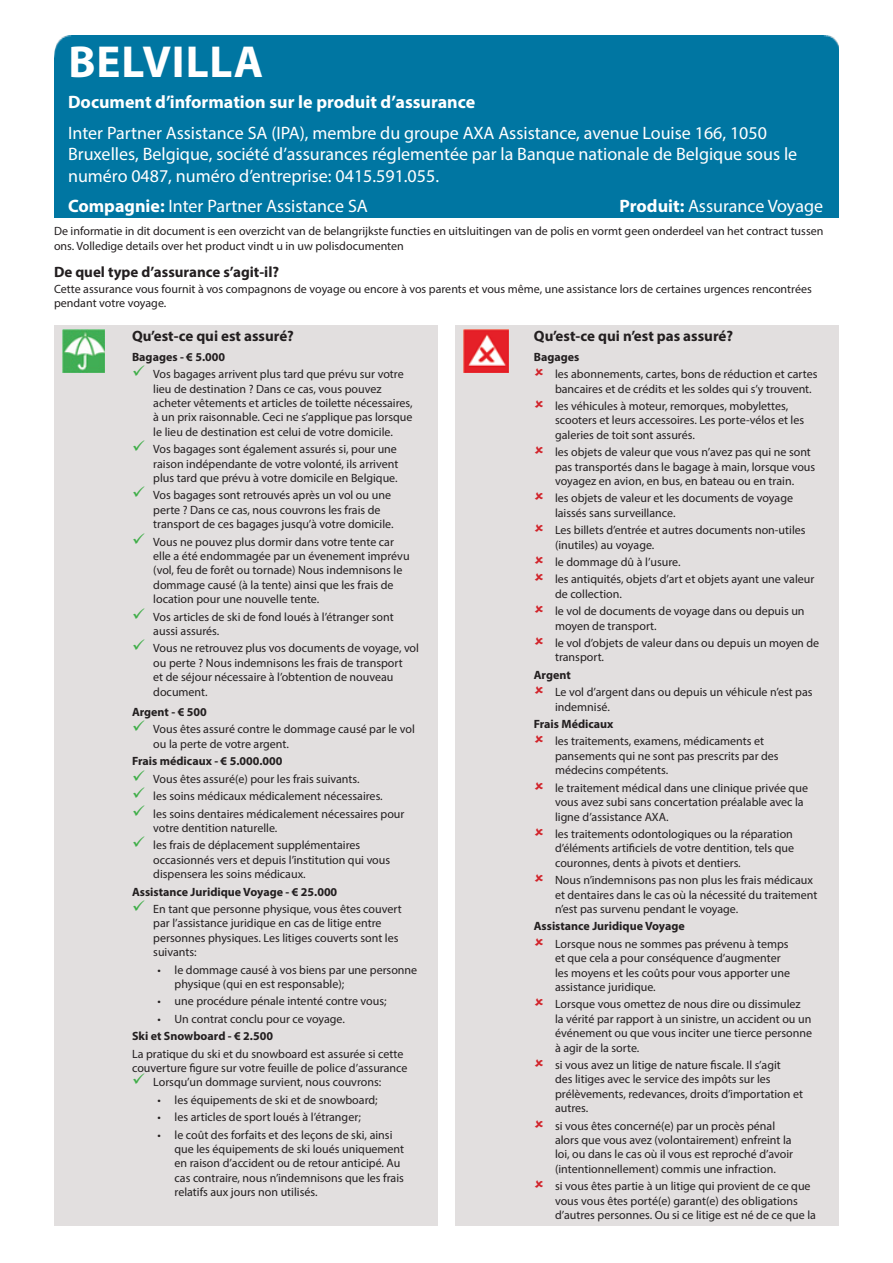
<style>
.page{position:relative;width:893px;height:1263px;background:#fff}
.page>*{position:absolute;margin:0;border:0;box-sizing:border-box;transform-origin:0 0}
.t1{font:700 45px "Myriad Pro";letter-spacing:.02em;color:#fff}
.Sub-headers{font:18px/21.6px "Myriad Pro";color:#fff}
.Sub-headers-2{font:700 18px "Myriad Pro";color:#fff}
.Headers{font:700 15px "Myriad Pro";color:#231f20}
.Main_text{font:12px/14.4px "Myriad Pro";color:#231f20}
.Main_text-2{font:700 12px "Myriad Pro";color:#231f20}
.Green_Tick_Bullets{font:12px/14.4px "Myriad Pro";color:#231f20}
.s1{font-weight:700}
</style>
<div class="page">
<div style="left:455px;top:325px;width:384px;height:901px;background:#e2dfdf"></div>
<div style="left:54px;top:325px;width:384px;height:901px;background:#e2dfdf"></div>
<div style="left:54px;top:35px;width:785px;height:183px;background:#0076a2"></div>
<img style="left:464px;top:329px;width:44px;height:43px">
<img style="left:62px;top:329px;width:43px;height:43px">
<p class="t1" style="left:68px;top:33px;width:196px">BELVILLA</p>
<p class="Sub-headers-2" style="left:68px;top:90px;width:409px">Document d’information sur le produit d’assurance</p>
<p class="Sub-headers" style="left:68px;top:121px;width:731px">Inter Partner Assistance SA (IPA), membre du groupe AXA Assistance, avenue Louise 166, 1050<br>Bruxelles, Belgique, société d’assurances réglementée par la Banque nationale de Belgique sous le numéro 0487, numéro d’entreprise: 0415.591.055.</p>
<p class="Sub-headers" style="left:68px;top:195px;width:301px"><span class="s1">Compagnie:</span> Inter Partner Assistance SA</p>
<p class="Sub-headers" style="left:619px;top:195px;width:205px"><span class="s1">Produit:</span> Assurance Voyage</p>
<p class="Main_text" style="left:54px;top:224px;width:771px">De informatie in dit document is een overzicht van de belangrijkste functies en uitsluitingen van de polis en vormt geen onderdeel van het contract tussen ons. Volledige details over het product vindt u in uw polisdocumenten</p>
<p class="Headers" style="left:54px;top:262px;width:227px">De quel type d’assurance s’agit-il?</p>
<p class="Main_text" style="left:54px;top:281px;width:759px">Cette assurance vous fournit à vos compagnons de voyage ou encore à vos parents et vous même, une assistance lors de certaines urgences rencontrées pendant votre voyage.</p>
<p class="Headers" style="left:132px;top:326px;width:163px">Qu’est-ce qui est assuré?</p>
<p class="Main_text-2" style="left:132px;top:349px;width:95px">Bagages - € 5.000</p>
<p class="Main_text" style="left:153px;top:367px;width:261px">Vos bagages arrivent plus tard que prévu sur votre lieu de destination ? Dans ce cas, vous pouvez acheter vêtements et articles de toilette nécessaires, à un prix raisonnable. Ceci ne s’applique pas lorsque le lieu de destination est celui de votre domicile.</p>
<p class="Main_text" style="left:153px;top:442px;width:247px;text-align:justify">Vos bagages sont également assurés si, pour une raison indépendante de votre volonté, ils arrivent plus tard que prévu à votre domicile en Belgique.</p>
<p class="Main_text" style="left:153px;top:488px;width:242px">Vos bagages sont retrouvés après un vol ou une perte ? Dans ce cas, nous couvrons les frais de transport de ces bagages jusqu’à votre domicile.</p>
<p class="Main_text" style="left:153px;top:534px;width:258px">Vous ne pouvez plus dormir dans votre tente car elle a été endommagée par un évenement imprévu (vol, feu de forêt ou tornade) Nous indemnisons le dommage causé (à la tente) ainsi que les frais de location pour une nouvelle tente.</p>
<p class="Main_text" style="left:153px;top:609px;width:242px">Vos articles de ski de fond loués à l’étranger sont aussi assurés.</p>
<p class="Main_text" style="left:153px;top:641px;width:267px">Vous ne retrouvez plus vos documents de voyage, vol ou perte ? Nous indemnisons les frais de transport<br>et de séjour nécessaire à l’obtention de nouveau document.</p>
<p class="Main_text-2" style="left:132px;top:704px;width:76px">Argent - € 500</p>
<p class="Main_text" style="left:153px;top:722px;width:263px">Vous êtes assuré contre le dommage causé par le vol ou la perte de votre argent.</p>
<p class="Main_text-2" style="left:132px;top:753px;width:152px">Frais médicaux - € 5.000.000</p>
<p class="Main_text" style="left:153px;top:771px;width:208px">Vous êtes assuré(e) pour les frais suivants.</p>
<p class="Main_text" style="left:153px;top:789px;width:231px">les soins médicaux médicalement nécessaires.</p>
<p class="Main_text" style="left:153px;top:806px;width:253px">les soins dentaires médicalement nécessaires pour votre dentition naturelle.</p>
<p class="Main_text" style="left:153px;top:838px;width:238px">les frais de déplacement supplémentaires occasionnés vers et depuis l’institution qui vous dispensera les soins médicaux.</p>
<p class="Main_text-2" style="left:132px;top:884px;width:207px">Assistance Juridique Voyage - € 25.000</p>
<p class="Main_text" style="left:153px;top:901px;width:250px">En tant que personne physique, vous êtes couvert par l’assistance juridique en cas de litige entre personnes physiques. Les litiges couverts sont les suivants:</p>
<p class="Main_text" style="left:175px;top:962px;width:244px;text-indent:-17px">• le dommage causé à vos biens par une personne physique (qui en est responsable);</p>
<p class="Main_text" style="left:158px;top:994px;width:231px">• une procédure pénale intenté contre vous;</p>
<p class="Main_text" style="left:158px;top:1011px;width:189px">• Un contrat conclu pour ce voyage.</p>
<p class="Main_text-2" style="left:132px;top:1028px;width:143px">Ski et Snowboard - € 2.500</p>
<p class="Green_Tick_Bullets" style="left:132px;top:1046px;width:277px">La pratique du ski et du snowboard est assurée si cette couverture figure sur votre feuille de police d’assurance</p>
<p class="Main_text" style="left:153px;top:1075px;width:230px">Lorsqu’un dommage survient, nous couvrons:</p>
<p class="Main_text" style="left:158px;top:1092px;width:222px">• les équipements de ski et de snowboard;</p>
<p class="Main_text" style="left:158px;top:1110px;width:205px">• les articles de sport loués à l’étranger;</p>
<p class="Main_text" style="left:175px;top:1127px;width:231px;text-indent:-17px">• le coût des forfaits et des leçons de ski, ainsi que les équipements de ski loués uniquement en raison d’accident ou de retour anticipé. Au cas contraire, nous n’indemnisons que les frais relatifs aux jours non utilisés.</p>
<p class="Headers" style="left:534px;top:326px;width:201px">Qu’est-ce qui n’est pas assuré?</p>
<p class="Main_text-2" style="left:534px;top:349px;width:47px">Bagages</p>
<p class="Main_text" style="left:555px;top:367px;width:264px">les abonnements, cartes, bons de réduction et cartes bancaires et de crédits et les soldes qui s’y trouvent.</p>
<p class="Main_text" style="left:555px;top:399px;width:251px">les véhicules à moteur, remorques, mobylettes, scooters et leurs accessoires. Les porte-vélos et les galeries de toit sont assurés.</p>
<p class="Main_text" style="left:555px;top:445px;width:262px">les objets de valeur que vous n’avez pas qui ne sont pas transportés dans le bagage à main, lorsque vous voyagez en avion, en bus, en bateau ou en train.</p>
<p class="Main_text" style="left:555px;top:491px;width:240px">les objets de valeur et les documents de voyage laissés sans surveillance.</p>
<p class="Main_text" style="left:555px;top:523px;width:252px">Les billets d’entrée et autres documents non-utiles (inutiles) au voyage.</p>
<p class="Main_text" style="left:555px;top:555px;width:127px">le dommage dû à l’usure.</p>
<p class="Main_text" style="left:555px;top:572px;width:261px">les antiquités, objets d’art et objets ayant une valeur de collection.</p>
<p class="Main_text" style="left:555px;top:604px;width:251px">le vol de documents de voyage dans ou depuis un moyen de transport.</p>
<p class="Main_text" style="left:555px;top:636px;width:266px">le vol d’objets de valeur dans ou depuis un moyen de transport.</p>
<p class="Main_text-2" style="left:534px;top:667px;width:38px">Argent</p>
<p class="Main_text" style="left:555px;top:685px;width:259px">Le vol d’argent dans ou depuis un véhicule n’est pas indemnisé.</p>
<p class="Main_text-2" style="left:534px;top:716px;width:81px">Frais Médicaux</p>
<p class="Main_text" style="left:555px;top:734px;width:225px">les traitements, examens, médicaments et pansements qui ne sont pas prescrits par des médecins compétents.</p>
<p class="Main_text" style="left:555px;top:780px;width:254px">le traitement médical dans une clinique privée que vous avez subi sans concertation préalable avec la ligne d’assistance AXA.</p>
<p class="Main_text" style="left:555px;top:826px;width:241px;text-align:justify">les traitements odontologiques ou la réparation d’éléments artificiels de votre dentition, tels que couronnes, dents à pivots et dentiers.</p>
<p class="Main_text" style="left:555px;top:873px;width:264px">Nous n’indemnisons pas non plus les frais médicaux et dentaires dans le cas où la nécessité du traitement n’est pas survenu pendant le voyage.</p>
<p class="Main_text-2" style="left:534px;top:918px;width:153px">Assistance Juridique Voyage</p>
<p class="Main_text" style="left:555px;top:936px;width:237px">Lorsque nous ne sommes pas prévenu à temps et que cela a pour conséquence d’augmenter les moyens et les coûts pour vous apporter une assistance juridique.</p>
<p class="Main_text" style="left:555px;top:997px;width:259px">Lorsque vous omettez de nous dire ou dissimulez la vérité par rapport à un sinistre, un accident ou un événement ou que vous inciter une tierce personne à agir de la sorte.</p>
<p class="Main_text" style="left:555px;top:1057px;width:249px">si vous avez un litige de nature fiscale. Il s’agit<br>des litiges avec le service des impôts sur les prélèvements, redevances, droits d’importation et autres.</p>
<p class="Main_text" style="left:555px;top:1118px;width:240px">si vous êtes concerné(e) par un procès pénal alors que vous avez (volontairement) enfreint la loi, ou dans le cas où il vous est reproché d’avoir (intentionnellement) commis une infraction.</p>
<p class="Main_text" style="left:555px;top:1179px;width:262px">si vous êtes partie à un litige qui provient de ce que vous vous êtes porté(e) garant(e) des obligations d’autres personnes. Ou si ce litige est né de ce que la</p>
</div>
